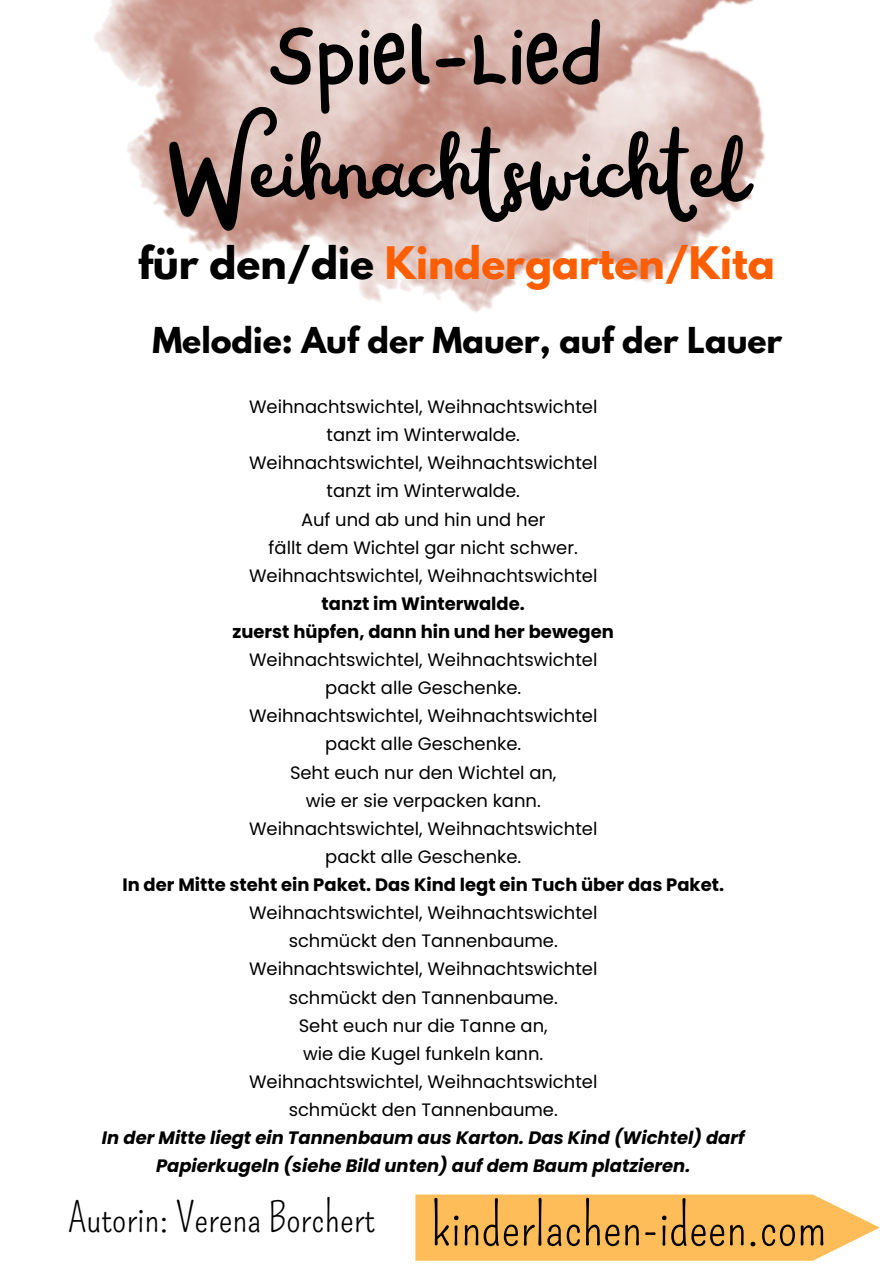
<style>
.page{position:relative;width:893px;height:1264px;background:#fff}
.page>*{position:absolute;margin:0;border:0;box-sizing:border-box;transform-origin:0 0}
.t1{font:100.65px "Railey";color:#000}
.t2{font:84.15px "NF One Little Font Regular";color:#000}
.t3{font:55.2px "Pompiere";color:#000}
.t4{font:40.65px "Pompiere";color:#000}
.t5{font:700 39.6px "League Spartan";color:#ff5e00}
.t6{font:700 31.65px "League Spartan";color:#000}
.t7{font:18px "Poppins";color:#000}
.t8{font:700 18px "Poppins";color:#000}
.t9{font:italic 700 18px/28px "Poppins";color:#000;text-align:center}
.s1{color:#000}
</style>
<div class="page">
<svg style="left:415px;top:1194px;width:464px;height:66px"></svg>
<img style="left:94px;top:0;width:672px;height:312px">
<p class="t2" style="left:268px;top:6px;width:335px">Spiel-Lied</p>
<p class="t1" style="left:170px;top:118px;width:575px">Weihnachtswichtel</p>
<p class="t5" style="left:138px;top:244px;width:638px"><span class="s1">für den/die</span> Kindergarten/Kita</p>
<p class="t6" style="left:152px;top:324px;width:631px">Melodie: Auf der Mauer, auf der Lauer</p>
<p class="t7" style="left:249px;top:394px;width:350px">Weihnachtswichtel, Weihnachtswichtel</p>
<p class="t7" style="left:326px;top:422px;width:195px">tanzt im Winterwalde.</p>
<p class="t7" style="left:249px;top:450px;width:350px">Weihnachtswichtel, Weihnachtswichtel</p>
<p class="t7" style="left:326px;top:478px;width:195px">tanzt im Winterwalde.</p>
<p class="t7" style="left:301px;top:506px;width:246px">Auf und ab und hin und her</p>
<p class="t7" style="left:268px;top:535px;width:311px">fällt dem Wichtel gar nicht schwer.</p>
<p class="t7" style="left:249px;top:563px;width:350px">Weihnachtswichtel, Weihnachtswichtel</p>
<p class="t8" style="left:321px;top:591px;width:205px">tanzt im Winterwalde.</p>
<p class="t8" style="left:232px;top:619px;width:383px">zuerst hüpfen, dann hin und her bewegen</p>
<p class="t7" style="left:249px;top:647px;width:350px">Weihnachtswichtel, Weihnachtswichtel</p>
<p class="t7" style="left:325px;top:675px;width:198px">packt alle Geschenke.</p>
<p class="t7" style="left:249px;top:703px;width:350px">Weihnachtswichtel, Weihnachtswichtel</p>
<p class="t7" style="left:325px;top:731px;width:198px">packt alle Geschenke.</p>
<p class="t7" style="left:290px;top:759px;width:268px">Seht euch nur den Wichtel an,</p>
<p class="t7" style="left:306px;top:787px;width:236px">wie er sie verpacken kann.</p>
<p class="t7" style="left:249px;top:816px;width:350px">Weihnachtswichtel, Weihnachtswichtel</p>
<p class="t7" style="left:325px;top:844px;width:198px">packt alle Geschenke.</p>
<p class="t8" style="left:122px;top:872px;width:603px">In der Mitte steht ein Paket. Das Kind legt ein Tuch über das Paket.</p>
<p class="t7" style="left:249px;top:900px;width:350px">Weihnachtswichtel, Weihnachtswichtel</p>
<p class="t7" style="left:288px;top:928px;width:271px">schmückt den Tannenbaume.</p>
<p class="t7" style="left:249px;top:956px;width:350px">Weihnachtswichtel, Weihnachtswichtel</p>
<p class="t7" style="left:288px;top:984px;width:271px">schmückt den Tannenbaume.</p>
<p class="t7" style="left:299px;top:1012px;width:250px">Seht euch nur die Tanne an,</p>
<p class="t7" style="left:303px;top:1040px;width:242px">wie die Kugel funkeln kann.</p>
<p class="t7" style="left:249px;top:1068px;width:350px">Weihnachtswichtel, Weihnachtswichtel</p>
<p class="t7" style="left:288px;top:1097px;width:271px">schmückt den Tannenbaume.</p>
<p class="t9" style="left:102px;top:1123px;width:644px">In der Mitte liegt ein Tannenbaum aus Karton. Das Kind (Wichtel) darf<br>Papierkugeln (siehe Bild unten) auf dem Baum platzieren.</p>
<p class="t4" style="left:68px;top:1193px;width:308px">Autorin: Verena Borchert</p>
<p class="t3" style="left:431px;top:1193px;width:397px">kinderlachen-ideen.com</p>
</div>
